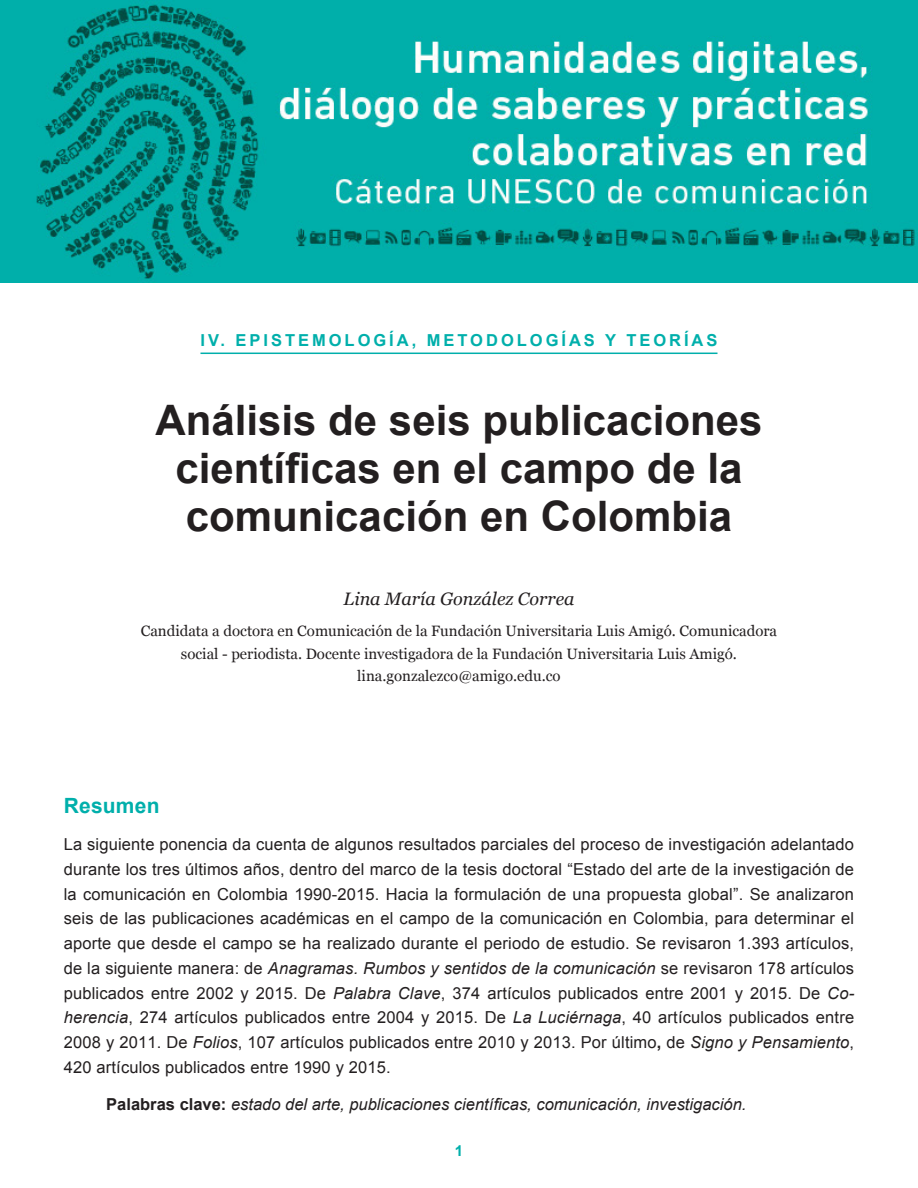
<style>
.page{position:relative;width:918px;height:1188px;background:#fff}
.page>*{position:absolute;margin:0;border:0;box-sizing:border-box;transform-origin:0 0}
.T1{font:700 42px/48px "Arial";color:#231f20;text-align:center}
.T2{font:700 21px "Arial";letter-spacing:.01em;color:#00afab}
.autor{font:italic 18px "Georgia";color:#231f20}
.primer{font:16.5px/24.8px "Arial";letter-spacing:.01em;color:#231f20;text-align:justify}
.clave{font:italic 16.5px "Arial";color:#231f20}
.TParte{font:700 16.5px "Arial";letter-spacing:.18em;color:#00afab}
.autor2{font:15px/22.5px "Georgia";color:#231f20;text-align:center}
.email{font:15px "Georgia";color:#231f20}
.t1{font:700 15px "Arial";color:#00afab}
.s1{font-style:italic}
.s2{font-weight:700}
.s3{font-weight:700;font-style:normal}
</style>
<div class="page">
<img style="left:0;top:0;width:918px;height:282px">
<hr style="left:200px;top:353px;width:518px;height:1px;background:#00afab">
<p class="TParte" style="left:200px;top:329px;width:519px">IV. EPISTEMOLOGÍA, METODOLOGÍAS Y TEORÍAS</p>
<p class="T1" style="left:156px;top:398px;width:608px">Análisis de seis publicaciones científicas en el campo de la comunicación en Colombia</p>
<p class="autor" style="left:343px;top:589px;width:233px">Lina María González Correa</p>
<p class="autor2" style="left:141px;top:620px;width:638px">Candidata a doctora en Comunicación de la Fundación Universitaria Luis Amigó. Comunicadora social - periodista. Docente investigadora de la Fundación Universitaria Luis Amigó.</p>
<p class="email" style="left:357px;top:668px;width:205px">lina.gonzalezco@amigo.edu.co</p>
<p class="T2" style="left:64px;top:792px;width:97px">Resumen</p>
<p class="primer" style="left:64px;top:832px;width:792px">La siguiente ponencia da cuenta de algunos resultados parciales del proceso de investigación adelantado durante los tres últimos años, dentro del marco de la tesis doctoral “Estado del arte de la investigación de la comunicación en Colombia 1990-2015. Hacia la formulación de una propuesta global”. Se analizaron seis de las publicaciones académicas en el campo de la comunicación en Colombia, para determinar el aporte que desde el campo se ha realizado durante el periodo de estudio. Se revisaron 1.393 artículos, de la siguiente manera: de <span class="s1">Anagramas. Rumbos y sentidos de la comunicación</span> se revisaron 178 artículos publicados entre 2002 y 2015. De <span class="s1">Palabra Clave</span>, 374 artículos publicados entre 2001 y 2015. De <span class="s1">Co&shy;herencia</span>, 274 artículos publicados entre 2004 y 2015. De <span class="s1">La Luciérnaga</span>, 40 artículos publicados entre 2008 y 2011. De <span class="s1">Folios</span>, 107 artículos publicados entre 2010 y 2013. Por último<span class="s2">,</span> de <span class="s1">Signo y Pensamiento</span>, 420 artículos publicados entre 1990 y 2015.</p>
<p class="clave" style="left:106px;top:1094px;width:642px"><span class="s3">Palabras clave:</span> estado del arte, publicaciones científicas, comunicación, investigación.</p>
<p class="t1" style="left:455px;top:1141px;width:10px">1</p>
</div>
